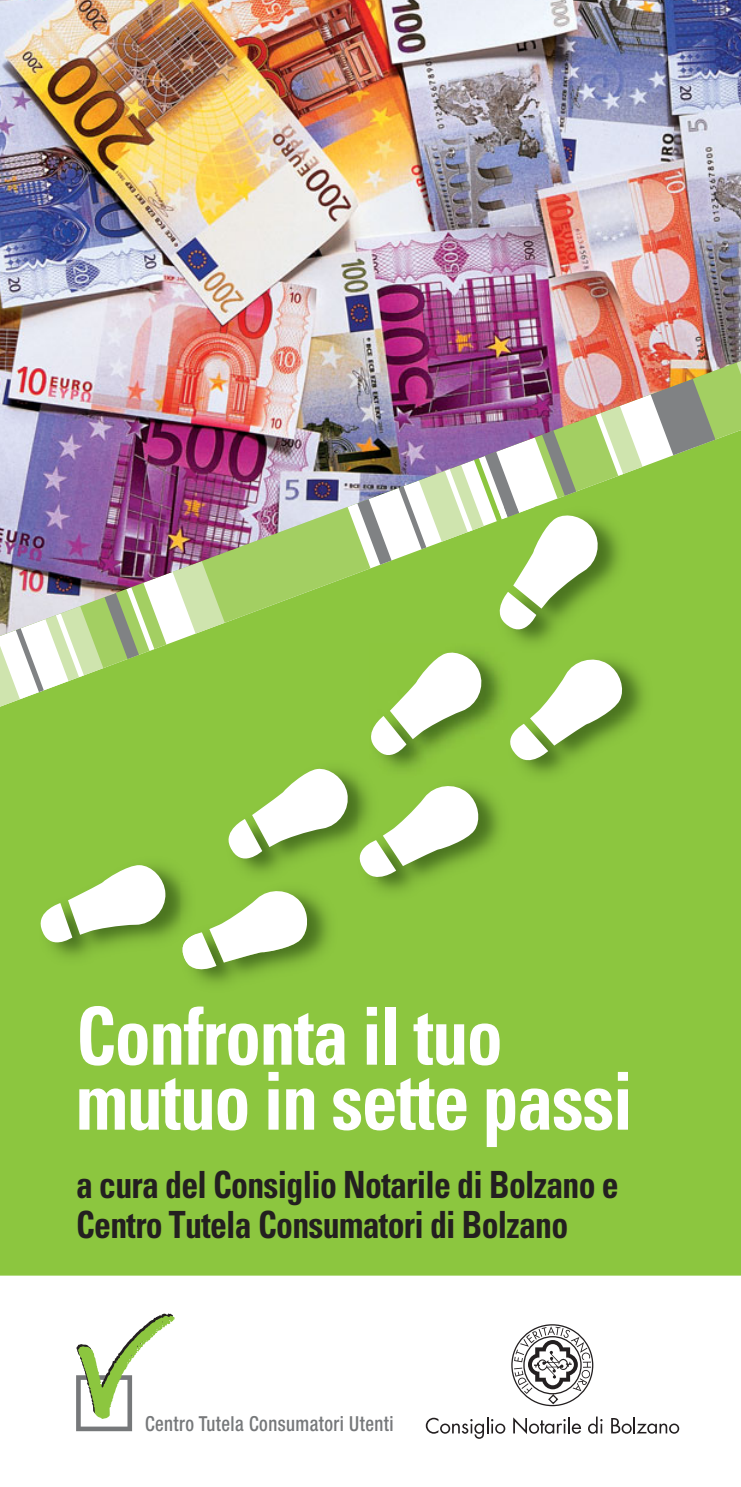
<style>
.page{position:relative;width:741px;height:1487px;background:#fff}
.page>*{position:absolute;margin:0;border:0;box-sizing:border-box;transform-origin:0 0}
.t1{font:700 condensed 80px/65px "Univers";letter-spacing:-.02em;color:#fff;scale:.9 1}
.t2{font:700 condensed 37.5px/40px "Univers";letter-spacing:-.02em;color:#231f20;scale:.9 1}
.t3{font:500 condensed 20.75px "Helvetica Neue";letter-spacing:.025em;color:#76787a;scale:.9 1}
</style>
<div class="page">
<div style="left:0;top:713px;width:741px;height:562px;background:#8cc63f"></div>
<svg style="left:76px;top:1313px;width:99px;height:118px"></svg>
<div style="left:166px;top:644px;width:575px;height:69px;background:#8cc63f"></div>
<svg style="left:0;top:644px;width:166px;height:86px"></svg>
<img style="left:181px;top:976px;width:156px;height:16px">
<img style="left:39px;top:856px;width:133px;height:109px">
<svg style="left:37px;top:865px;width:129px;height:88px"></svg>
<img style="left:642px;top:650px;width:10px;height:133px">
<svg style="left:172px;top:644px;width:470px;height:332px"></svg>
<svg style="left:511px;top:1324px;width:83px;height:83px"></svg>
<svg style="left:426px;top:1417px;width:79px;height:22px"></svg>
<svg style="left:513px;top:1417px;width:68px;height:17px"></svg>
<svg style="left:588px;top:1416px;width:14px;height:18px"></svg>
<svg style="left:611px;top:1417px;width:68px;height:17px"></svg>
<img style="left:0;top:0;width:741px;height:644px">
<h1 class="t1" style="left:76px;top:1012px;width:620px">Confronta il tuo mutuo in sette passi</h1>
<p class="t2" style="left:76px;top:1168px;width:604px">a cura del Consiglio Notarile di Bolzano e<br>Centro Tutela Consumatori di Bolzano</p>
<p class="t3" style="left:145px;top:1416px;width:278px">Centro Tutela Consumatori Utenti</p>
</div>
